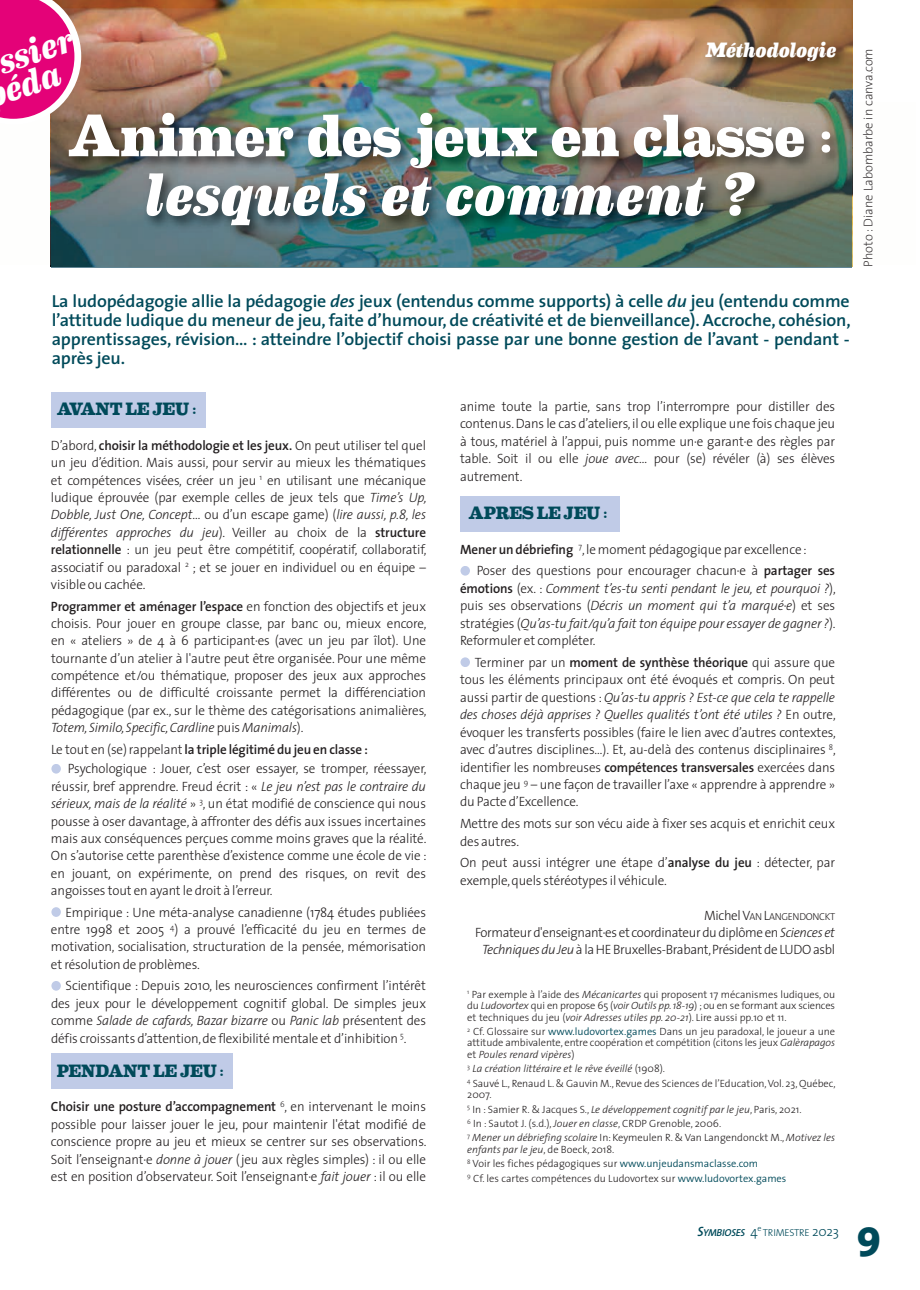
<style>
.page{position:relative;width:920px;height:1290px;background:#fff}
.page>*{position:absolute;margin:0;border:0;box-sizing:border-box;transform-origin:0 0}
.t1{font:800 60px/58.5px "Eames Century Modern";color:#fff;text-align:center}
.t2{font:800 42px "The Sans";color:#004a5a}
.t3{font:italic 700 36px/28.5px "Eames Century Modern";color:#fff}
.t4{font:italic 800 21px "Eames Century Modern";letter-spacing:-.01em;color:#fff}
.t5{font:800 18px "Eames Century Modern";letter-spacing:-.01em;color:#004a5a}
.t6{font:600 17.4px/18.8px "The Sans";letter-spacing:-.01em;color:#004a5a;text-align:justify}
.t7{font:300 13.5px/17.4px "The Sans";letter-spacing:-.01em;color:#231f20;text-align:justify}
.t8{font:italic 300 13.5px/17.4px "The Sans";letter-spacing:-.01em;color:#231f20;text-align:justify}
.t9{font:600 13.5px "The Sans";letter-spacing:-.01em;color:#231f20}
.t10{font:200 12.75px "The Sans";color:#231f20}
.t11{font:300 10.5px/11.4px "The Sans";color:#231f20;text-align:justify}
.t12{font:italic 300 10.5px/11.4px "The Sans";color:#231f20}
.t13{font:300 10.2px "The Sans";letter-spacing:-.02em;color:#004a5a}
.t14{font:300 10.2px "The Sans";letter-spacing:-.035em;color:#231f20}
.s1{font-style:italic}
.s2{font-weight:600}
.s3{font-weight:300}
.s4{font-style:normal}
.s5{font-weight:600;font-style:normal}
.s6{font-size:13.5px}
.s7{color:#004a5a}
.s8{font-weight:600;font-style:italic;font-size:13.5px}
.s9{font-weight:600;font-style:italic}
</style>
<div class="page">
<div style="left:460px;top:496px;width:159px;height:35px;background:#c0cbe7"></div>
<div style="left:51px;top:1054px;width:182px;height:35px;background:#c0cbe7"></div>
<div style="left:51px;top:392px;width:154px;height:35px;background:#c0cbe7"></div>
<div style="left:51px;top:764px;width:10px;height:9px;background:#c0cbe7;border-radius:50%"></div>
<div style="left:51px;top:907px;width:10px;height:10px;background:#c0cbe7;border-radius:50%"></div>
<div style="left:51px;top:981px;width:10px;height:10px;background:#c0cbe7;border-radius:50%"></div>
<div style="left:460px;top:566px;width:10px;height:10px;background:#c0cbe7;border-radius:50%"></div>
<div style="left:460px;top:657px;width:10px;height:10px;background:#c0cbe7;border-radius:50%"></div>
<img style="left:51px;top:0;width:801px;height:268px">
<img style="left:52px;top:265px;width:800px;height:2px">
<img style="left:81px;top:8px;width:771px;height:80px">
<img style="left:50px;top:88px;width:803px;height:177px">
<svg style="left:0;top:0;width:81px;height:125px;background:#dd3184"></svg>
<img style="left:695px;top:29px;width:158px;height:59px">
<svg style="left:852px;top:88px;width:1px;height:13px"></svg>
<h3 class="t3" style="left:-7px;top:53px;width:82px;rotate:-18deg">ssier éda</h3>
<p class="t4" style="left:706px;top:42px;width:132px">Méthodologie</p>
<p class="t1" style="left:67px;top:112px;width:768px">Animer des jeux en classe : <span class="s1">lesquels et comment ?</span></p>
<p class="t6" style="left:52px;top:294px;width:801px">La ludopédagogie allie la pédagogie <span class="s1">des</span> jeux (entendus comme supports) à celle <span class="s1">du</span> jeu (entendu comme l’attitude ludique du meneur de jeu, faite d’humour, de créativité et de bienveillance). Accroche, cohésion, apprentissages, révision… : atteindre l’objectif choisi passe par une bonne gestion de l’avant - pendant - après jeu.</p>
<p class="t10" style="left:863px;top:267px;width:220px;rotate:-90deg">Photo : Diane Labombarbe in canva.com</p>
<p class="t5" style="left:57px;top:403px;width:141px">AVANT LE JEU :</p>
<p class="t7" style="left:51px;top:438px;width:377px">D’abord, <span class="s2">choisir la méthodologie et les jeux.</span> On peut utiliser tel quel un jeu d’édition. Mais aussi, pour servir au mieux les thématiques et compétences visées, créer un jeu <sup>1</sup> en utilisant une mécanique ludique éprouvée (par exemple celles de jeux tels que <span class="s1">Time’s Up, Dobble, Just One, Concept</span>… ou d’un escape game) (<span class="s1">lire aussi, p.8, les différentes approches du jeu</span>). Veiller au choix de la <span class="s2">structure relationnelle</span> : un jeu peut être compétitif, coopératif, collaboratif, associatif ou paradoxal <sup>2</sup> ; et se jouer en individuel ou en équipe – visible ou cachée.</p>
<p class="t7" style="left:51px;top:599px;width:377px"><span class="s2">Programmer et aménager l’espace</span> en fonction des objectifs et jeux choisis. Pour jouer en groupe classe, par banc ou, mieux encore, en « ateliers » de 4 à 6 participant·es (avec un jeu par îlot). Une tournante d’un atelier à l'autre peut être organisée. Pour une même compétence et/ou thématique, proposer des jeux aux approches différentes ou de difficulté croissante permet la différenciation pédagogique (par ex., sur le thème des catégorisations animalières, <span class="s1">Totem, Similo, Specific, Cardline</span> puis <span class="s1">Manimals</span>).</p>
<p class="t9" style="left:51px;top:744px;width:318px"><span class="s3">Le tout en (se) rappelant</span> la triple légitimé du jeu en classe :</p>
<p class="t7" style="left:51px;top:761px;width:377px;text-indent:17px">Psychologique : Jouer, c’est oser essayer, se tromper, réessayer, réussir, bref apprendre. Freud écrit : « <span class="s1">Le jeu n’est pas le contraire du sérieux, mais de la réalité</span> » <sup>3</sup>, un état modifié de conscience qui nous pousse à oser davantage, à affronter des défis aux issues incertaines mais aux conséquences perçues comme moins graves que la réalité.<br>On s’autorise cette parenthèse d’existence comme une école de vie : en jouant, on expérimente, on prend des risques, on revit des angoisses tout en ayant le droit à l’erreur.</p>
<p class="t7" style="left:51px;top:905px;width:377px;text-indent:14px">Empirique : Une méta-analyse canadienne (1784 études publiées entre 1998 et 2005 <sup>4</sup>) a prouvé l’efficacité du jeu en termes de motivation, socialisation, structuration de la pensée, mémorisation et résolution de problèmes.</p>
<p class="t7" style="left:51px;top:979px;width:377px;text-indent:15px">Scientifique : Depuis 2010, les neurosciences confirment l’intérêt des jeux pour le développement cognitif global. De simples jeux comme <span class="s1">Salade de cafards, Bazar bizarre</span> ou <span class="s1">Panic lab</span> présentent des défis croissants d’attention, de flexibilité mentale et d’inhibition <sup>5</sup>.</p>
<p class="t5" style="left:57px;top:1065px;width:169px">PENDANT LE JEU :</p>
<p class="t7" style="left:51px;top:1099px;width:377px"><span class="s2">Choisir une posture d’accompagnement</span> <sup>6</sup>, en intervenant le moins possible pour laisser jouer le jeu, pour maintenir l'état modifié de conscience propre au jeu et mieux se centrer sur ses observations.<br>Soit l’enseignant·e <span class="s1">donne à jouer</span> (jeu aux règles simples) : il ou elle est en position d’observateur. Soit l’enseignant·e <span class="s1">fait jouer</span> : il ou elle</p>
<p class="t7" style="left:460px;top:399px;width:377px">anime toute la partie, sans trop l’interrompre pour distiller des contenus. Dans le cas d’ateliers, il ou elle explique une fois chaque jeu à tous, matériel à l’appui, puis nomme un·e garant·e des règles par table. Soit il ou elle <span class="s1">joue avec</span>… pour (se) révéler (à) ses élèves autrement.</p>
<p class="t5" style="left:469px;top:507px;width:141px">APRES LE JEU :</p>
<p class="t7" style="left:460px;top:542px;width:348px"><span class="s2">Mener un débriefing</span> <sup>7</sup>, le moment pédagogique par excellence :</p>
<p class="t8" style="left:460px;top:564px;width:377px;text-indent:17px"><span class="s4">Poser des questions pour encourager chacun·e à</span> <span class="s5">partager ses émotions</span> <span class="s4">(ex. :</span> Comment t’es-tu senti pendant le jeu, et pourquoi ?<span class="s4">), puis ses observations (</span>Décris un moment qui t’a marqué·e<span class="s4">) et ses stratégies (</span>Qu’as-tu fait/qu’a fait ton équipe pour essayer de gagner ?<span class="s4">).<br>Reformuler et compléter.</span></p>
<p class="t7" style="left:460px;top:655px;width:377px;text-indent:15px">Terminer par un <span class="s2">moment de synthèse théorique</span> qui assure que tous les éléments principaux ont été évoqués et compris. On peut aussi partir de questions : <span class="s1">Qu’as-tu appris ? Est-ce que cela te rappelle des choses déjà apprises ? Quelles qualités t’ont été utiles ?</span> En outre, évoquer les transferts possibles (faire le lien avec d’autres contextes, avec d’autres disciplines…). Et, au-delà des contenus disciplinaires <sup>8</sup>, identifier les nombreuses <span class="s2">compétences transversales</span> exercées dans chaque jeu <sup>9</sup> – une façon de travailler l’axe « apprendre à apprendre » du Pacte d’Excellence.</p>
<p class="t7" style="left:460px;top:816px;width:377px">Mettre des mots sur son vécu aide à fixer ses acquis et enrichit ceux des autres.</p>
<p class="t7" style="left:460px;top:855px;width:377px">On peut aussi intégrer une étape d’<span class="s2">analyse du jeu</span> : détecter, par exemple, quels stéréotypes il véhicule.</p>
<p class="t14" style="left:704px;top:912px;width:132px"><span class="s6">Michel V</span>AN <span class="s6">L</span>ANGENDONCKT</p>
<p class="t7" style="left:475px;top:925px;width:362px;text-align:center">Formateur d'enseignant·es et coordinateur du diplôme en <span class="s1">Sciences et<br>Techniques du Jeu</span> à la HE Bruxelles-Brabant, Président de LUDO asbl</p>
<p class="t11" style="left:467px;top:989px;width:369px"><sup>1</sup> Par exemple à l’aide des <span class="s1">Mécanicartes</span> qui proposent 17 mécanismes ludiques, ou du <span class="s1">Ludovortex</span> qui en propose 65 (<span class="s1">voir Outils pp. 18-19</span>) ; ou en se formant aux sciences et techniques du jeu (<span class="s1">voir Adresses utiles pp. 20-21</span>). Lire aussi pp.10 et 11.</p>
<p class="t11" style="left:467px;top:1027px;width:369px"><sup>2</sup> Cf. Glossaire sur <span class="s7">www.ludovortex.games</span> Dans un jeu paradoxal, le joueur a une attitude ambivalente, entre coopération et compétition (citons les jeux <span class="s1">Galèrapagos </span>et <span class="s1">Poules renard vipères</span>)</p>
<p class="t12" style="left:467px;top:1064px;width:199px"><sup>3</sup> La création littéraire et le rêve éveillé <span class="s4">(1908).</span></p>
<p class="t11" style="left:467px;top:1078px;width:370px"><sup>4</sup> Sauvé L., Renaud L. &amp; Gauvin M., Revue des Sciences de l’Education, Vol. 23, Québec,<br>2007.</p>
<p class="t11" style="left:467px;top:1104px;width:336px"><sup>5</sup> In : Samier R. &amp; Jacques S., <span class="s1">Le développement cognitif par le jeu</span>, Paris, 2021.</p>
<p class="t11" style="left:467px;top:1119px;width:255px"><sup>6</sup> In : Sautot J. (s.d.), <span class="s1">Jouer en classe</span>, CRDP Grenoble, 2006.</p>
<p class="t12" style="left:467px;top:1133px;width:369px"><sup>7</sup> Mener un débriefing scolaire <span class="s4">In: Keymeulen R. &amp; Van Langendonckt M.,</span> Motivez les enfants par le jeu<span class="s4">, de Boeck, 2018.</span></p>
<p class="t11" style="left:467px;top:1159px;width:292px"><sup>8</sup> Voir les fiches pédagogiques sur <span class="s7">www.unjeudansmaclasse.com</span></p>
<p class="t11" style="left:467px;top:1173px;width:321px"><sup>9</sup> Cf. les cartes compétences du Ludovortex sur <span class="s7">www.ludovortex.games</span></p>
<p class="t13" style="left:698px;top:1228px;width:143px"><span class="s8">S</span><span class="s9">YMBIOSES</span> <span class="s6">4</span> <sup>e</sup> TRIMESTRE <span class="s6">2023</span></p>
<p class="t2" style="left:857px;top:1217px;width:26px">9</p>
</div>
